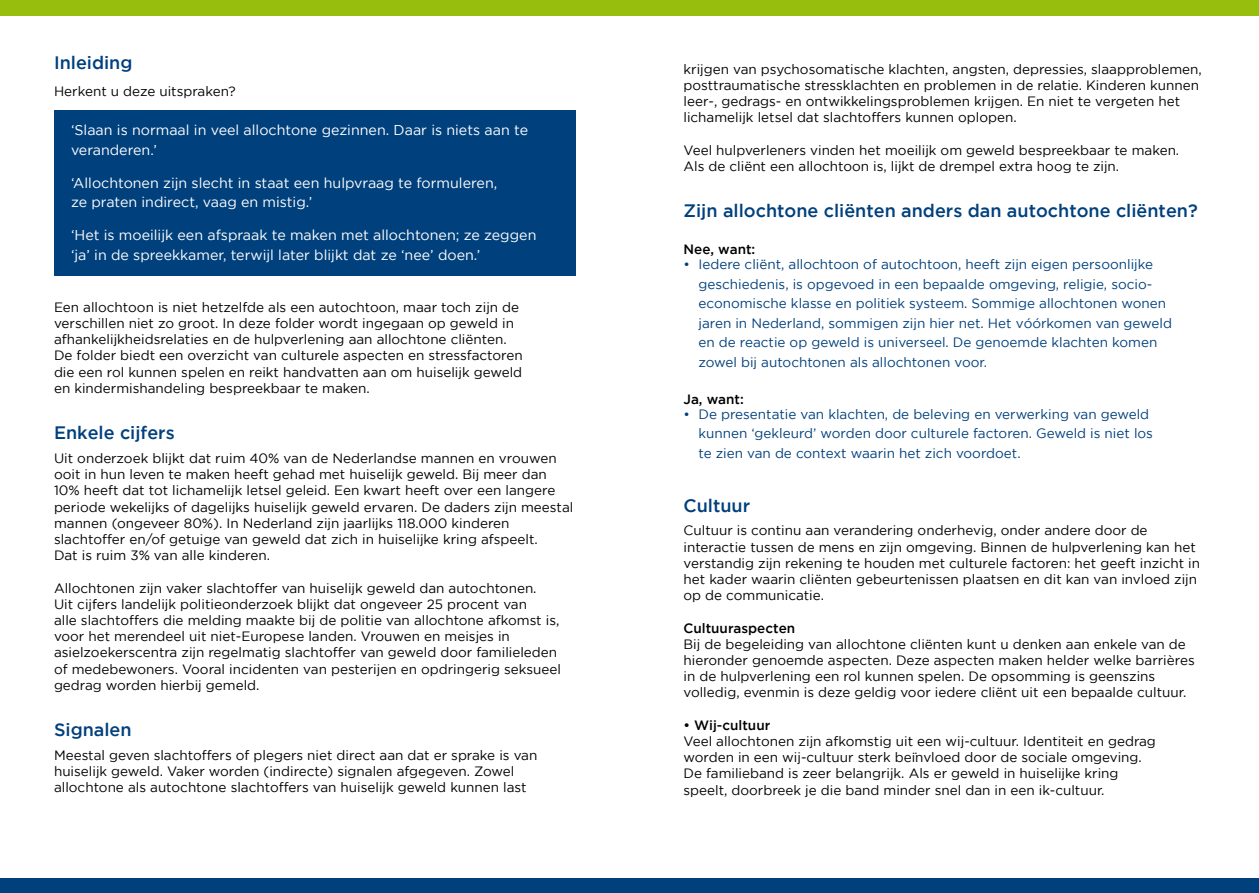
<style>
.page{position:relative;width:1259px;height:893px;background:#fff}
.page>*{position:absolute;margin:0;border:0;box-sizing:border-box;transform-origin:0 0}
.t1{font:500 18px "Gotham";color:#00407c}
.t2{font:14.25px/19.5px "Gotham";color:#fff}
.t3{font:13.5px/16.2px "Gotham";color:#000}
.t4{font:13.5px/19.5px "Gotham";color:#00407c}
.t5{font:500 13.5px "Gotham";color:#000}
</style>
<div class="page">
<div style="left:54px;top:111px;width:521px;height:165px;background:#00407c"></div>
<div style="left:0;top:0;width:1259px;height:16px;background:#97be0d"></div>
<div style="left:0;top:879px;width:1259px;height:14px;background:#00407c"></div>
<h1 class="t1" style="left:54px;top:53px;width:80px">Inleiding</h1>
<p class="t3" style="left:54px;top:83px;width:183px">Herkent u deze uitspraken?</p>
<p class="t2" style="left:71px;top:120px;width:458px">‘Slaan is normaal in veel allochtone gezinnen. Daar is niets aan te veranderen.’</p>
<p class="t2" style="left:71px;top:173px;width:428px">‘Allochtonen zijn slecht in staat een hulpvraag te formuleren, ze praten indirect, vaag en mistig.’</p>
<p class="t2" style="left:71px;top:225px;width:467px">‘Het is moeilijk een afspraak te maken met allochtonen; ze zeggen ‘ja’ in de spreekkamer, terwijl later blijkt dat ze ‘nee’ doen.’</p>
<p class="t3" style="left:54px;top:299px;width:470px">Een allochtoon is niet hetzelfde als een autochtoon, maar toch zijn de verschillen niet zo groot. In deze folder wordt ingegaan op geweld in afhankelijkheidsrelaties en de hulpverlening aan allochtone cliënten.<br>De folder biedt een overzicht van culturele aspecten en stressfactoren die een rol kunnen spelen en reikt handvatten aan om huiselijk geweld en kindermishandeling bespreekbaar te maken.</p>
<h1 class="t1" style="left:54px;top:423px;width:122px">Enkele cijfers</h1>
<p class="t3" style="left:54px;top:450px;width:521px">Uit onderzoek blijkt dat ruim 40% van de Nederlandse mannen en vrouwen ooit in hun leven te maken heeft gehad met huiselijk geweld. Bij meer dan 10% heeft dat tot lichamelijk letsel geleid. Een kwart heeft over een langere periode wekelijks of dagelijks huiselijk geweld ervaren. De daders zijn meestal mannen (ongeveer 80%). In Nederland zijn jaarlijks 118.000 kinderen slachtoffer en/of getuige van geweld dat zich in huiselijke kring afspeelt.<br>Dat is ruim 3% van alle kinderen.</p>
<p class="t3" style="left:54px;top:580px;width:508px">Allochtonen zijn vaker slachtoffer van huiselijk geweld dan autochtonen.<br>Uit cijfers landelijk politieonderzoek blijkt dat ongeveer 25 procent van<br>alle slachtoffers die melding maakte bij de politie van allochtone afkomst is, voor het merendeel uit niet-Europese landen. Vrouwen en meisjes in asielzoekerscentra zijn regelmatig slachtoffer van geweld door familieleden of medebewoners. Vooral incidenten van pesterijen en opdringerig seksueel gedrag worden hierbij gemeld.</p>
<h1 class="t1" style="left:54px;top:720px;width:79px">Signalen</h1>
<p class="t3" style="left:54px;top:747px;width:485px">Meestal geven slachtoffers of plegers niet direct aan dat er sprake is van huiselijk geweld. Vaker worden (indirecte) signalen afgegeven. Zowel allochtone als autochtone slachtoffers van huiselijk geweld kunnen last</p>
<p class="t3" style="left:683px;top:61px;width:520px">krijgen van psychosomatische klachten, angsten, depressies, slaapproblemen, posttraumatische stressklachten en problemen in de relatie. Kinderen kunnen leer-, gedrags- en ontwikkelingsproblemen krijgen. En niet te vergeten het lichamelijk letsel dat slachtoffers kunnen oplopen.</p>
<p class="t3" style="left:683px;top:142px;width:497px">Veel hulpverleners vinden het moeilijk om geweld bespreekbaar te maken.<br>Als de cliënt een allochtoon is, lijkt de drempel extra hoog te zijn.</p>
<h1 class="t1" style="left:683px;top:201px;width:516px">Zijn allochtone cliënten anders dan autochtone cliënten?</h1>
<p class="t5" style="left:683px;top:242px;width:73px">Nee, want:</p>
<p class="t4" style="left:698px;top:255px;width:475px;text-indent:-15px">• Iedere cliënt, allochtoon of autochtoon, heeft zijn eigen persoonlijke geschiedenis, is opgevoed in een bepaalde omgeving, religie, socio&shy;economische klasse en politiek systeem. Sommige allochtonen wonen jaren in Nederland, sommigen zijn hier net. Het vóórkomen van geweld en de reactie op geweld is universeel. De genoemde klachten komen zowel bij autochtonen als allochtonen voor.</p>
<p class="t5" style="left:683px;top:391px;width:62px">Ja, want:</p>
<p class="t4" style="left:698px;top:404px;width:456px;text-indent:-15px">• De presentatie van klachten, de beleving en verwerking van geweld kunnen ‘gekleurd’ worden door culturele factoren. Geweld is niet los te zien van de context waarin het zich voordoet.</p>
<h1 class="t1" style="left:683px;top:495px;width:68px">Cultuur</h1>
<p class="t3" style="left:683px;top:522px;width:518px">Cultuur is continu aan verandering onderhevig, onder andere door de interactie tussen de mens en zijn omgeving. Binnen de hulpverlening kan het verstandig zijn rekening te houden met culturele factoren: het geeft inzicht in het kader waarin cliënten gebeurtenissen plaatsen en dit kan van invloed zijn op de communicatie.</p>
<p class="t5" style="left:683px;top:620px;width:113px">Cultuuraspecten</p>
<p class="t3" style="left:683px;top:636px;width:513px">Bij de begeleiding van allochtone cliënten kunt u denken aan enkele van de hieronder genoemde aspecten. Deze aspecten maken helder welke barrières in de hulpverlening een rol kunnen spelen. De opsomming is geenszins volledig, evenmin is deze geldig voor iedere cliënt uit een bepaalde cultuur.</p>
<p class="t5" style="left:683px;top:717px;width:88px">• Wij-cultuur</p>
<p class="t3" style="left:683px;top:733px;width:474px">Veel allochtonen zijn afkomstig uit een wij-cultuur. Identiteit en gedrag worden in een wij-cultuur sterk beïnvloed door de sociale omgeving.<br>De familieband is zeer belangrijk. Als er geweld in huiselijke kring speelt, doorbreek je die band minder snel dan in een ik-cultuur.</p>
</div>
